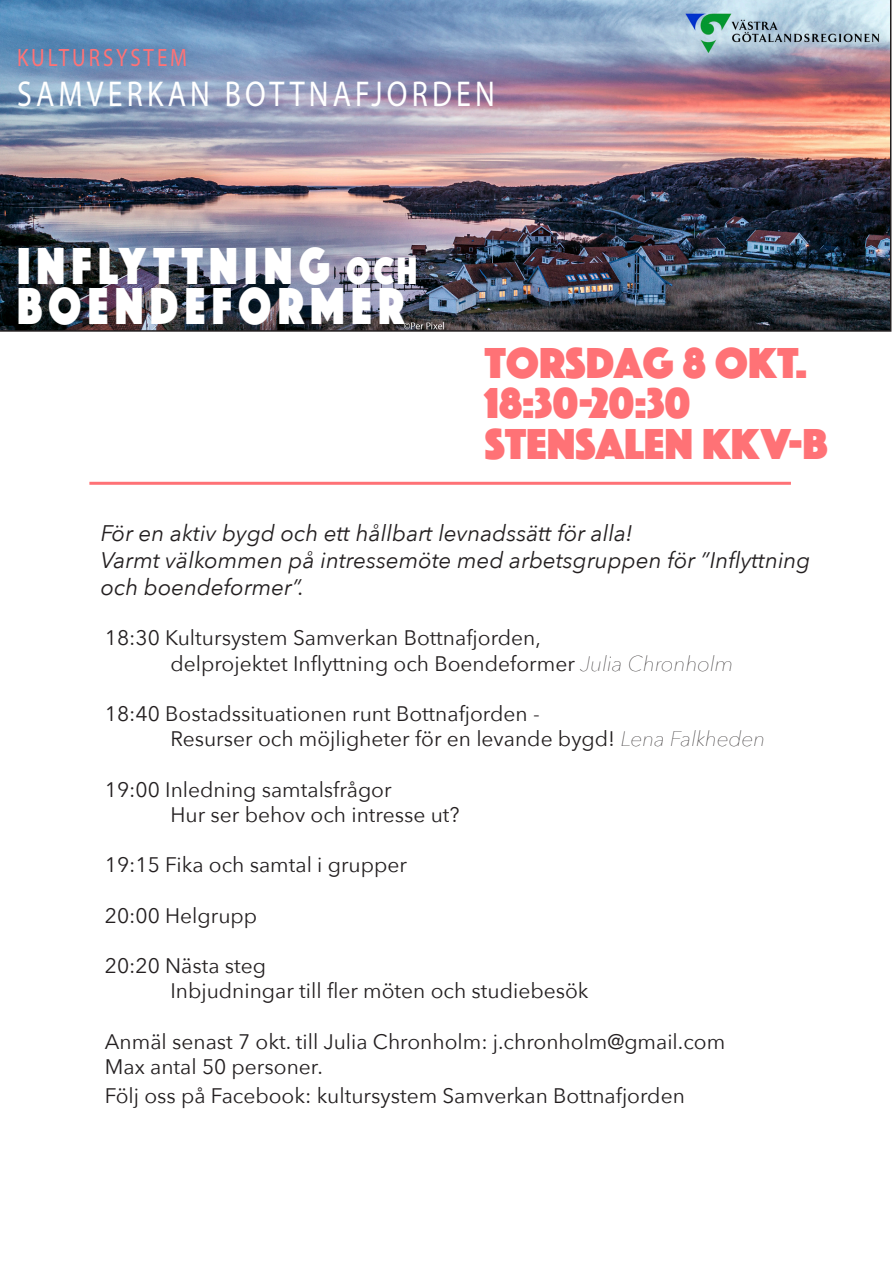
<style>
.page{position:relative;width:893px;height:1263px;background:#fff}
.page>*{position:absolute;margin:0;border:0;box-sizing:border-box;transform-origin:0 0}
.t1{font:54px "Phosphate Solid";letter-spacing:.14em;color:#fff;scale:.83 1}
.t2{font:45px/40.5px "Phosphate Solid";color:#ff7276}
.t3{font:36px "Myriad Pro";letter-spacing:.14em;color:#fff;scale:.83 1}
.t4{font:25.2px "Myriad Pro";letter-spacing:.14em;color:#ff7276;scale:.83 1}
.t5{font:italic 22.5px/27px "Avenir Next";color:#231f20}
.t6{font:21px "Avenir Next";color:#231f20}
.s1{font-size:39.6px}
.s2{font-weight:200;font-style:italic}
</style>
<div class="page">
<img style="left:0;top:0;width:891px;height:332px">
<hr style="left:89px;top:482px;width:702px;height:3px;background:#ff7276">
<p class="t4" style="left:17px;top:42px;width:206px">KULTURSYSTEM</p>
<p class="t3" style="left:17px;top:72px;width:577px">SAMVERKAN BOTTNAFJORDEN</p>
<p class="t1" style="left:17px;top:227px;width:483px">INFLYTTNING <span class="s1">OCH</span></p>
<p class="t1" style="left:17px;top:268px;width:468px">BOENDEFORMER</p>
<p class="t2" style="left:485px;top:340px;width:324px">TORSDAG 8 OKT.<br>18:30-20:30</p>
<p class="t2" style="left:485px;top:421px;width:344px">STENSALEN KKV-B</p>
<p class="t5" style="left:101px;top:519px;width:533px">För en aktiv bygd och ett hållbart levnadssätt för alla!</p>
<p class="t5" style="left:101px;top:546px;width:711px">Varmt välkommen på intressemöte med arbetsgruppen för ”Inflyttning och boendeformer”.</p>
<p class="t6" style="left:105px;top:620px;width:437px">18:30 Kultursystem Samverkan Bottnafjorden,</p>
<p class="t6" style="left:170px;top:645px;width:564px">delprojektet Inflyttning och Boendeformer <span class="s2">Julia Chronholm</span></p>
<p class="t6" style="left:105px;top:696px;width:436px">18:40 Bostadssituationen runt Bottnafjorden -</p>
<p class="t6" style="left:170px;top:721px;width:596px">Resurser och möjligheter för en levande bygd! <span class="s2">Lena Falkheden</span></p>
<p class="t6" style="left:105px;top:771px;width:288px">19:00 Inledning samtalsfrågor</p>
<p class="t6" style="left:170px;top:797px;width:291px">Hur ser behov och intresse ut?</p>
<p class="t6" style="left:105px;top:847px;width:304px">19:15 Fika och samtal i grupper</p>
<p class="t6" style="left:105px;top:897px;width:154px">20:00 Helgrupp</p>
<p class="t6" style="left:105px;top:948px;width:163px">20:20 Nästa steg</p>
<p class="t6" style="left:170px;top:973px;width:420px">Inbjudningar till fler möten och studiebesök</p>
<p class="t6" style="left:105px;top:1023px;width:622px">Anmäl senast 7 okt. till Julia Chronholm: j.chronholm@gmail.com</p>
<p class="t6" style="left:105px;top:1049px;width:219px">Max antal 50 personer.</p>
<p class="t6" style="left:105px;top:1078px;width:581px">Följ oss på Facebook: kultursystem Samverkan Bottnafjorden</p>
</div>
